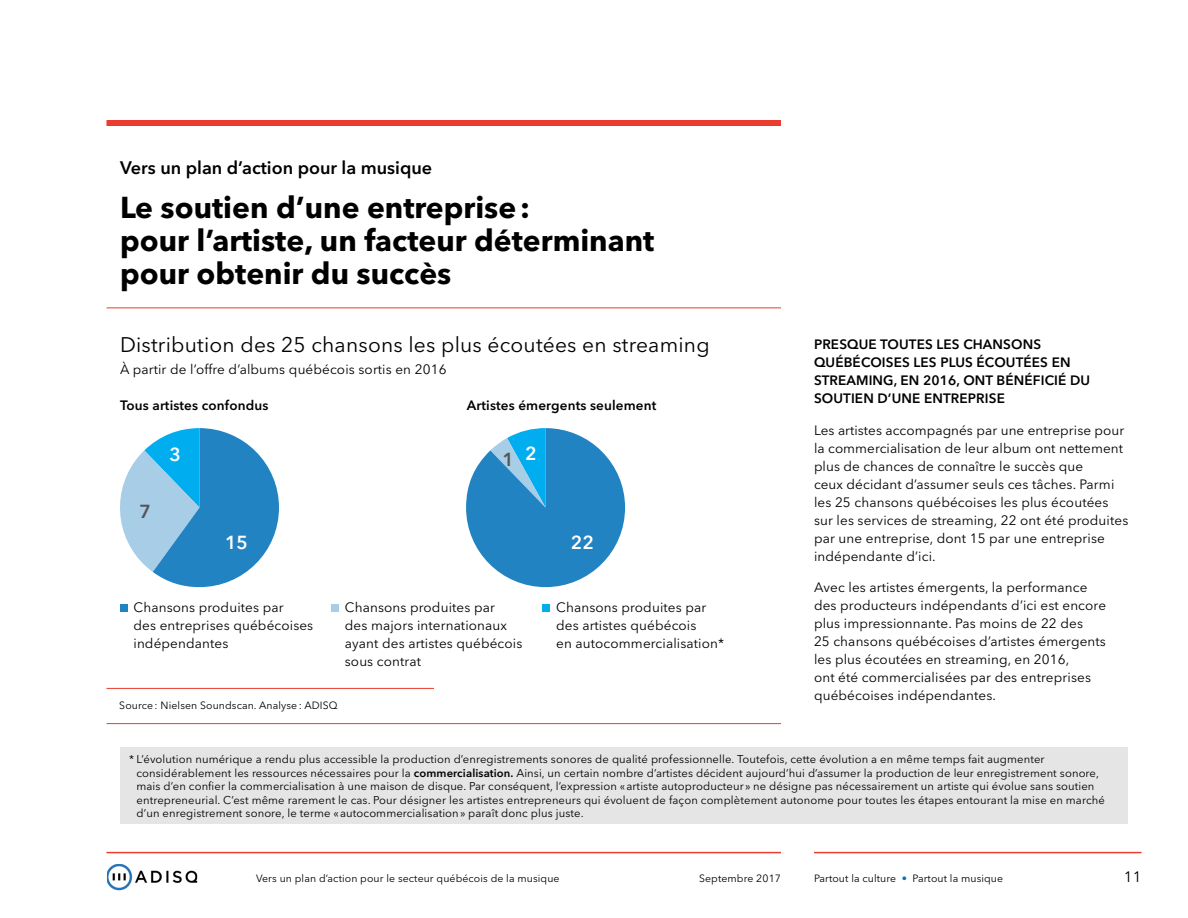
<style>
.page{position:relative;width:1188px;height:918px;background:#fff}
.page>*{position:absolute;margin:0;border:0;box-sizing:border-box;transform-origin:0 0}
.TITRE_20_pt{font:700 30px/33px "Avenir Next LT Pro";color:#000}
.Sous-titre_14_pt{font:21px "Avenir Next LT Pro";letter-spacing:.01em;color:#000}
.t1{font:600 18.75px "Avenir Next LT Pro";color:#fff}
.t2{font:600 18.75px "Avenir Next LT Pro";color:#555}
.Titre_12_pt{font:600 18px "Avenir Next LT Pro";color:#000}
.t3{font:15px "Avenir Next LT Pro";color:#000}
.t4{font:13.5px/18px "Avenir Next LT Pro";letter-spacing:.01em;color:#000}
.Titre_9_pt_caps{font:600 13.5px/18px "Avenir Next LT Pro";letter-spacing:.01em;color:#000}
.Texte_7_5_pt_regular{font:11.25px/13.5px "Avenir Next LT Pro";letter-spacing:.01em;color:#000}
.Notes{font:10.5px "Avenir Next LT Pro";letter-spacing:.01em;color:#000}
.s1{font-weight:600}
.s2{color:#0078ae}
</style>
<div class="page">
<hr style="left:106px;top:852px;width:675px;height:1px;background:#ea3d2f">
<div style="left:106px;top:120px;width:675px;height:6px;background:#ea3d2f"></div>
<hr style="left:814px;top:852px;width:327px;height:1px;background:#ea3d2f">
<img style="left:107px;top:864px;width:90px;height:27px">
<svg style="left:120px;top:428px;width:159px;height:159px"></svg>
<hr style="left:106px;top:308px;width:675px;height:1px;background:#ea3d2f">
<div style="left:120px;top:605px;width:8px;height:7px;background:#2283c2"></div>
<div style="left:331px;top:605px;width:8px;height:7px;background:#a7cde7"></div>
<div style="left:543px;top:605px;width:7px;height:7px;background:#00aeef"></div>
<svg style="left:466px;top:428px;width:159px;height:159px"></svg>
<hr style="left:106px;top:723px;width:675px;height:1px;background:#ea3d2f">
<hr style="left:106px;top:688px;width:328px;height:1px;background:#ea3d2f">
<div style="left:120px;top:747px;width:1008px;height:77px;background:#e5e5e5"></div>
<p class="Titre_12_pt" style="left:120px;top:157px;width:314px">Vers un plan d’action pour la musique</p>
<p class="TITRE_20_pt" style="left:120px;top:190px;width:536px">Le soutien d’une entreprise:<br>pour l’artiste, un facteur déterminant pour obtenir du succès</p>
<p class="Sous-titre_14_pt" style="left:120px;top:332px;width:591px">Distribution des 25 chansons les plus écoutées en streaming</p>
<p class="t4" style="left:120px;top:361px;width:328px">À partir de l’offre d’albums québécois sortis en 2016</p>
<p class="Titre_9_pt_caps" style="left:120px;top:397px;width:150px">Tous artistes confondus</p>
<p class="Titre_9_pt_caps" style="left:467px;top:397px;width:191px">Artistes émergents seulement</p>
<p class="t2" style="left:140px;top:500px;width:13px">7</p>
<p class="t1" style="left:170px;top:443px;width:13px">3</p>
<p class="t1" style="left:225px;top:531px;width:25px">15</p>
<p class="t2" style="left:502px;top:448px;width:13px">1</p>
<p class="t1" style="left:525px;top:442px;width:13px">2</p>
<p class="t1" style="left:571px;top:531px;width:25px">22</p>
<p class="t4" style="left:134px;top:598px;width:181px">Chansons produites par<br>des entreprises québécoises indépendantes</p>
<p class="t4" style="left:345px;top:598px;width:179px">Chansons produites par<br>des majors internationaux ayant des artistes québécois sous contrat</p>
<p class="t4" style="left:556px;top:598px;width:169px">Chansons produites par des artistes québécois<br>en autocommercialisation*</p>
<p class="Notes" style="left:119px;top:699px;width:220px">Source : Nielsen Soundscan. Analyse : ADISQ</p>
<p class="Titre_9_pt_caps" style="left:814px;top:335px;width:278px">PRESQUE TOUTES LES CHANSONS<br>QUÉBÉCOISES LES PLUS ÉCOUTÉES EN<br>STREAMING, EN 2016, ONT BÉNÉFICIÉ DU<br>SOUTIEN D’UNE ENTREPRISE</p>
<p class="t4" style="left:814px;top:421px;width:316px">Les artistes accompagnés par une entreprise pour la commercialisation de leur album ont nettement plus de chances de connaître le succès que<br>ceux décidant d’assumer seuls ces tâches. Parmi les 25 chansons québécoises les plus écoutées sur les services de streaming, 22 ont été produites par une entreprise, dont 15 par une entreprise indépendante d’ici.</p>
<p class="t4" style="left:814px;top:579px;width:294px">Avec les artistes émergents, la performance des producteurs indépendants d’ici est encore plus impressionnante. Pas moins de 22 des<br>25 chansons québécoises d’artistes émergents les plus écoutées en streaming, en 2016,<br>ont été commercialisées par des entreprises québécoises indépendantes.</p>
<p class="Texte_7_5_pt_regular" style="left:136px;top:753px;width:970px;text-indent:-8px">* L’évolution numérique a rendu plus accessible la production d’enregistrements sonores de qualité professionnelle. Toutefois, cette évolution a en même temps fait augmenter considérablement les ressources nécessaires pour la <span class="s1">commercialisation.</span> Ainsi, un certain nombre d’artistes décident aujourd’hui d’assumer la production de leur enregistrement sonore, mais d’en confier la commercialisation à une maison de disque. Par conséquent, l’expression «artiste autoproducteur» ne désigne pas nécessairement un artiste qui évolue sans soutien entrepreneurial. C’est même rarement le cas. Pour désigner les artistes entrepreneurs qui évoluent de façon complètement autonome pour toutes les étapes entourant la mise en marché d’un enregistrement sonore, le terme «autocommercialisation» paraît donc plus juste.</p>
<p class="Notes" style="left:256px;top:872px;width:305px">Vers un plan d’action pour le secteur québécois de la musique</p>
<p class="Notes" style="left:699px;top:872px;width:83px">Septembre 2017</p>
<p class="Notes" style="left:814px;top:872px;width:191px">Partout la culture <span class="s2">•</span> Partout la musique</p>
<p class="t3" style="left:1124px;top:868px;width:19px">11</p>
</div>
